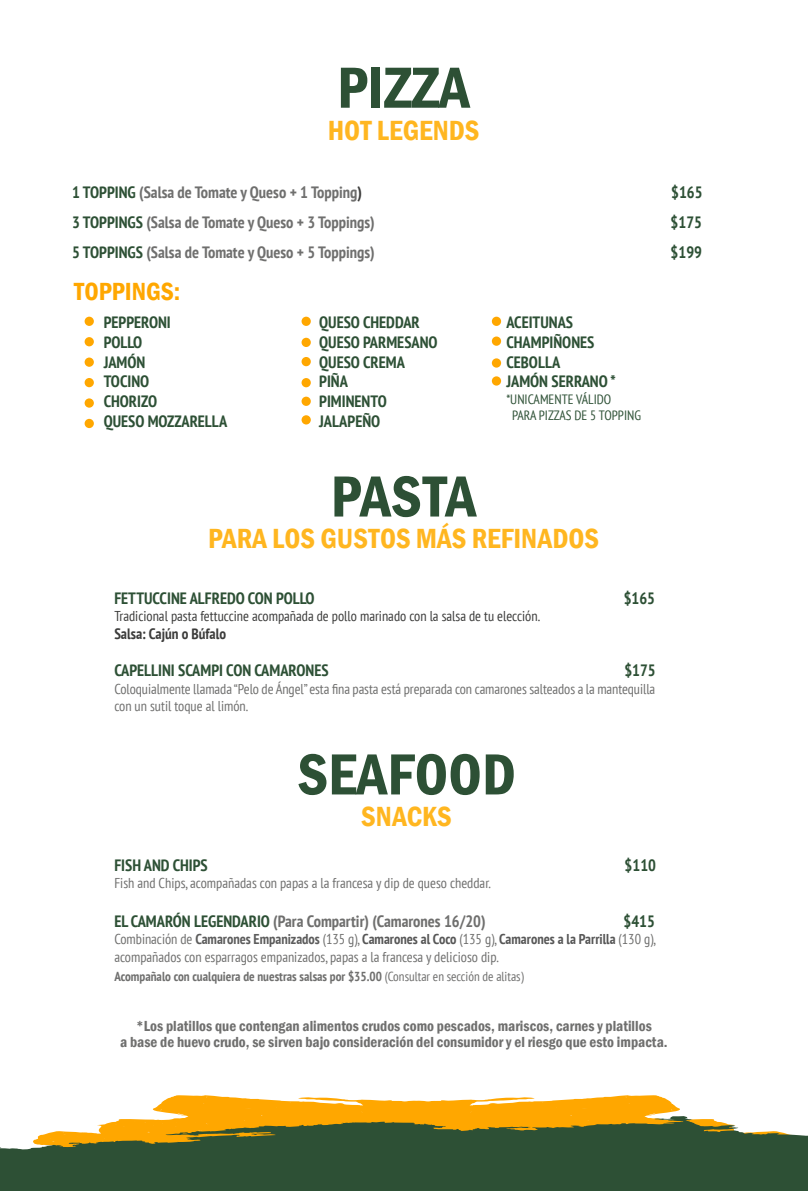
<style>
.page{position:relative;width:808px;height:1191px;background:#fff}
.page>*{position:absolute;margin:0;border:0;box-sizing:border-box;transform-origin:0 0}
.t1{font:600 condensed 60px "Franklin Gothic";color:#2d5035}
.t2{font:600 condensed 28.5px "Franklin Gothic";color:#ffb620}
.t3{font:600 condensed 25.5px "Franklin Gothic";color:#ffa700}
.t4{font:700 condensed 16.35px/19.6px "PT Sans";color:#2d5035}
.t5{font:700 condensed 16.35px "PT Sans";color:#6f6f6e}
.t6{font:600 condensed 15px/16.2px "Franklin Gothic";color:#6f6f6e;text-align:center}
.t7{font:700 condensed 15px "PT Sans";color:#3c3c3b}
.t8{font:condensed 14.25px/17.1px "PT Sans";color:#6f6f6e}
.t9{font:condensed 14.25px "PT Sans";color:#3c3c3b}
.t10{font:condensed 13.5px/16.2px "PT Sans";color:#2d5035}
.t11{font:700 condensed 13.05px "PT Sans";color:#6f6f6e}
.s1{color:#2d5035}
.s2{color:#3c3c3b}
.s3{font-weight:700;color:#5c5c5c}
.s4{font-weight:700;color:#575757}
.s5{font-weight:400}
</style>
<div class="page">
<div style="left:85px;top:317px;width:9px;height:9px;background:#ffa700;border-radius:50%"></div>
<div style="left:302px;top:317px;width:9px;height:9px;background:#ffa700;border-radius:50%"></div>
<div style="left:492px;top:317px;width:9px;height:9px;background:#ffa700;border-radius:50%"></div>
<div style="left:492px;top:336px;width:9px;height:10px;background:#ffa700;border-radius:50%"></div>
<div style="left:492px;top:358px;width:9px;height:9px;background:#ffa700;border-radius:50%"></div>
<div style="left:492px;top:376px;width:9px;height:9px;background:#ffa700;border-radius:50%"></div>
<div style="left:302px;top:338px;width:9px;height:9px;background:#ffa700;border-radius:50%"></div>
<div style="left:302px;top:357px;width:9px;height:9px;background:#ffa700;border-radius:50%"></div>
<div style="left:302px;top:378px;width:9px;height:9px;background:#ffa700;border-radius:50%"></div>
<div style="left:302px;top:397px;width:9px;height:9px;background:#ffa700;border-radius:50%"></div>
<div style="left:302px;top:415px;width:9px;height:9px;background:#ffa700;border-radius:50%"></div>
<div style="left:85px;top:337px;width:9px;height:9px;background:#ffa700;border-radius:50%"></div>
<div style="left:85px;top:357px;width:9px;height:10px;background:#ffa700;border-radius:50%"></div>
<div style="left:85px;top:378px;width:9px;height:9px;background:#ffa700;border-radius:50%"></div>
<div style="left:85px;top:398px;width:9px;height:10px;background:#ffa700;border-radius:50%"></div>
<div style="left:85px;top:419px;width:9px;height:9px;background:#ffa700;border-radius:50%"></div>
<svg style="left:152px;top:1095px;width:528px;height:21px;fill:#ffa700"></svg>
<svg style="left:0;top:1116px;width:808px;height:75px;fill:#2d5035"></svg>
<h1 class="t1" style="left:337px;top:48px;width:134px">PIZZA</h1>
<h2 class="t2" style="left:328px;top:111px;width:153px">HOT LEGENDS</h2>
<p class="t5" style="left:72px;top:181px;width:291px"><span class="s1">1 TOPPING</span> (Salsa de Tomate y Queso + 1 Topping<span class="s2">)</span></p>
<p class="t4" style="left:671px;top:182px;width:33px">$165</p>
<p class="t5" style="left:72px;top:211px;width:304px"><span class="s1">3 TOPPINGS</span> (Salsa de Tomate y Queso + 3 Toppings)</p>
<p class="t4" style="left:671px;top:212px;width:33px">$175</p>
<p class="t5" style="left:72px;top:241px;width:304px"><span class="s1">5 TOPPINGS</span> (Salsa de Tomate y Queso + 5 Toppings)</p>
<p class="t4" style="left:671px;top:242px;width:33px">$199</p>
<h3 class="t3" style="left:74px;top:274px;width:108px">TOPPINGS:</h3>
<p class="t4" style="left:104px;top:312px;width:125px">PEPPERONI<br>POLLO<br>JAMÓN<br>TOCINO<br>CHORIZO<br>QUESO MOZZARELLA</p>
<p class="t4" style="left:319px;top:312px;width:120px">QUESO CHEDDAR<br>QUESO PARMESANO<br>QUESO CREMA<br>PIÑA<br>PIMINENTO<br>JALAPEÑO</p>
<p class="t4" style="left:506px;top:312px;width:111px">ACEITUNAS<br>CHAMPIÑONES<br>CEBOLLA<br>JAMÓN SERRANO *</p>
<p class="t10" style="left:512px;top:390px;width:130px;text-indent:-6px">*UNICAMENTE VÁLIDO<br>PARA PIZZAS DE 5 TOPPING</p>
<h1 class="t1" style="left:331px;top:456px;width:147px">PASTA</h1>
<h2 class="t2" style="left:208px;top:520px;width:392px">PARA LOS GUSTOS MÁS REFINADOS</h2>
<p class="t4" style="left:114px;top:588px;width:202px">FETTUCCINE ALFREDO CON POLLO</p>
<p class="t4" style="left:624px;top:588px;width:33px">$165</p>
<p class="t9" style="left:114px;top:606px;width:427px">Tradicional pasta fettuccine acompañada de pollo marinado con la salsa de tu elección.</p>
<p class="t7" style="left:114px;top:623px;width:113px">Salsa: Cajún o Búfalo</p>
<p class="t4" style="left:114px;top:660px;width:216px">CAPELLINI SCAMPI CON CAMARONES</p>
<p class="t4" style="left:624px;top:660px;width:33px">$175</p>
<p class="t8" style="left:114px;top:679px;width:542px">Coloquialmente llamada “Pelo de Ángel” esta fina pasta está preparada con camarones salteados a la mantequilla con un sutil toque al limón.</p>
<h1 class="t1" style="left:297px;top:734px;width:220px">SEAFOOD</h1>
<h2 class="t2" style="left:361px;top:797px;width:92px">SNACKS</h2>
<p class="t4" style="left:114px;top:855px;width:95px">FISH AND CHIPS</p>
<p class="t4" style="left:625px;top:855px;width:33px">$110</p>
<p class="t8" style="left:114px;top:874px;width:378px">Fish and Chips, acompañadas con papas a la francesa y dip de queso cheddar.</p>
<p class="t5" style="left:114px;top:911px;width:373px"><span class="s1">EL CAMARÓN LEGENDARIO</span> (Para Compartir) (Camarones 16/20)</p>
<p class="t4" style="left:623px;top:911px;width:33px">$415</p>
<p class="t8" style="left:114px;top:930px;width:543px">Combinación de <span class="s3">Camarones Empanizados</span> (135 g), <span class="s4">Camarones al Coco</span> (135 g), <span class="s4">Camarones a la Parrilla</span> (130 g), acompañados con esparragos empanizados, papas a la francesa y delicioso dip.</p>
<p class="t11" style="left:114px;top:968px;width:411px">Acompañalo con cualquiera de nuestras salsas por $35.00 <span class="s5">(Consultar en sección de alitas)</span></p>
<p class="t6" style="left:120px;top:1017px;width:549px">*Los platillos que contengan alimentos crudos como pescados, mariscos, carnes y platillos<br>a base de huevo crudo, se sirven bajo consideración del consumidor y el riesgo que esto impacta.</p>
</div>
